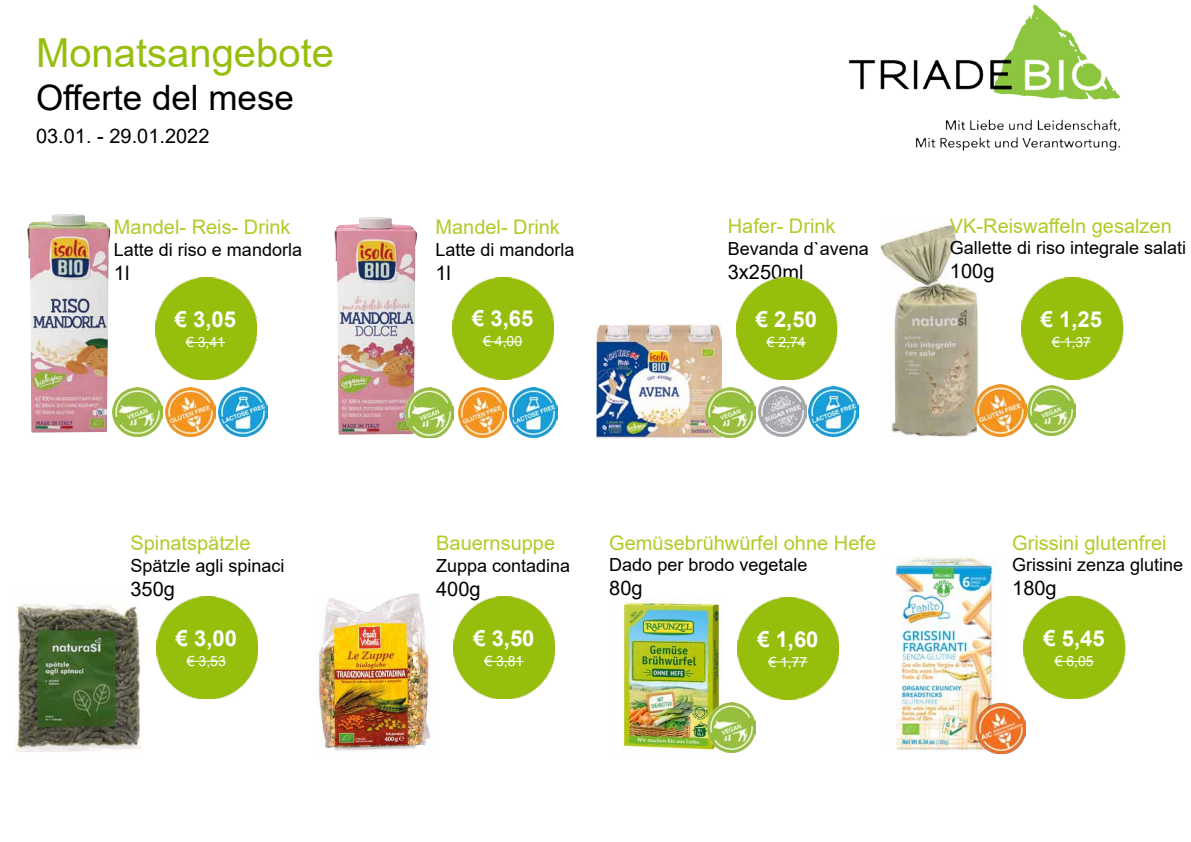
<style>
.page{position:relative;width:1191px;height:842px;background:#fff}
.page>*{position:absolute;margin:0;border:0;box-sizing:border-box;transform-origin:0 0}
.t1{font:40px "Arial";color:#96bf0d}
.t2{font:35px "Arial";color:#000}
.t3{font:700 22px "Arial";color:#fff}
.t4{font:20px "Arial";color:#b3ca28}
.t5{font:20px "Arial";color:#000}
.t6{font:18px "Arial";color:#000}
.t7{font:14px "Arial";color:#fff}
</style>
<div class="page">
<img style="left:848px;top:4px;width:273px;height:146px">
<img style="left:27px;top:214px;width:84px;height:219px">
<img style="left:16px;top:603px;width:125px;height:149px">
<img style="left:314px;top:593px;width:117px;height:158px">
<img style="left:623px;top:598px;width:98px;height:152px">
<img style="left:891px;top:555px;width:104px;height:196px">
<img style="left:334px;top:217px;width:83px;height:218px">
<img style="left:880px;top:224px;width:98px;height:212px">
<img style="left:112px;top:387px;width:50px;height:50px">
<img style="left:166px;top:387px;width:49px;height:50px">
<img style="left:218px;top:387px;width:50px;height:50px">
<img style="left:405px;top:388px;width:48px;height:50px">
<img style="left:458px;top:387px;width:48px;height:50px">
<img style="left:509px;top:387px;width:48px;height:50px">
<img style="left:974px;top:385px;width:101px;height:52px">
<img style="left:758px;top:386px;width:48px;height:51px">
<img style="left:707px;top:702px;width:48px;height:50px">
<img style="left:977px;top:703px;width:48px;height:51px">
<img style="left:155px;top:278px;width:101px;height:102px">
<hr style="left:186px;top:342px;width:39px;height:1px;background:#fff">
<img style="left:452px;top:277px;width:101px;height:102px">
<hr style="left:483px;top:341px;width:39px;height:1px;background:#fff">
<img style="left:736px;top:278px;width:101px;height:102px">
<hr style="left:767px;top:342px;width:38px;height:1px;background:#fff">
<img style="left:1021px;top:277px;width:102px;height:103px">
<hr style="left:1052px;top:342px;width:39px;height:1px;background:#fff">
<img style="left:156px;top:596px;width:101px;height:103px">
<hr style="left:187px;top:661px;width:39px;height:1px;background:#fff">
<img style="left:454px;top:597px;width:101px;height:102px">
<hr style="left:484px;top:661px;width:39px;height:1px;background:#fff">
<img style="left:737px;top:597px;width:102px;height:102px">
<hr style="left:768px;top:661px;width:39px;height:1px;background:#fff">
<img style="left:1024px;top:597px;width:101px;height:102px">
<hr style="left:1054px;top:661px;width:39px;height:1px;background:#fff">
<img style="left:596px;top:325px;width:125px;height:113px">
<img style="left:706px;top:388px;width:50px;height:50px">
<img style="left:808px;top:386px;width:50px;height:50px">
<h1 class="t1" style="left:36px;top:26px;width:299px">Monatsangebote</h1>
<h2 class="t2" style="left:36px;top:73px;width:259px">Offerte del mese</h2>
<p class="t5" style="left:36px;top:122px;width:175px">03.01. - 29.01.2022</p>
<p class="t4" style="left:114px;top:214px;width:178px">Mandel- Reis- Drink</p>
<p class="t6" style="left:114px;top:237px;width:190px">Latte di riso e mandorla</p>
<p class="t5" style="left:114px;top:259px;width:17px">1l</p>
<p class="t3" style="left:175px;top:304px;width:63px">€ 3,05</p>
<p class="t7" style="left:186px;top:333px;width:40px">€ 3,41</p>
<p class="t4" style="left:130px;top:529px;width:122px">Spinatspätzle</p>
<p class="t6" style="left:130px;top:553px;width:156px">Spätzle agli spinaci</p>
<p class="t5" style="left:130px;top:575px;width:46px">350g</p>
<p class="t3" style="left:176px;top:623px;width:63px">€ 3,00</p>
<p class="t7" style="left:187px;top:651px;width:40px">€ 3,53</p>
<p class="t4" style="left:435px;top:214px;width:126px">Mandel- Drink</p>
<p class="t6" style="left:435px;top:237px;width:141px">Latte di mandorla</p>
<p class="t5" style="left:435px;top:259px;width:17px">1l</p>
<p class="t3" style="left:472px;top:303px;width:63px">€ 3,65</p>
<p class="t7" style="left:483px;top:332px;width:40px">€ 4,00</p>
<p class="t4" style="left:728px;top:212px;width:109px">Hafer- Drink</p>
<p class="t6" style="left:728px;top:236px;width:143px">Bevanda d`avena</p>
<p class="t5" style="left:728px;top:258px;width:77px">3x250ml</p>
<p class="t3" style="left:755px;top:304px;width:63px">€ 2,50</p>
<p class="t7" style="left:767px;top:333px;width:40px">€ 2,74</p>
<p class="t4" style="left:436px;top:529px;width:120px">Bauernsuppe</p>
<p class="t6" style="left:436px;top:553px;width:136px">Zuppa contadina</p>
<p class="t5" style="left:436px;top:575px;width:46px">400g</p>
<p class="t3" style="left:473px;top:623px;width:63px">€ 3,50</p>
<p class="t7" style="left:484px;top:651px;width:40px">€ 3,81</p>
<p class="t4" style="left:609px;top:529px;width:268px">Gemüsebrühwürfel ohne Hefe</p>
<p class="t6" style="left:609px;top:553px;width:200px">Dado per brodo vegetale</p>
<p class="t5" style="left:609px;top:575px;width:35px">80g</p>
<p class="t3" style="left:757px;top:623px;width:63px">€ 1,60</p>
<p class="t7" style="left:768px;top:652px;width:40px">€ 1,77</p>
<p class="t4" style="left:950px;top:212px;width:223px">VK-Reiswaffeln gesalzen</p>
<p class="t6" style="left:950px;top:235px;width:238px">Gallette di riso integrale salati</p>
<p class="t5" style="left:950px;top:257px;width:46px">100g</p>
<p class="t3" style="left:1041px;top:303px;width:63px">€ 1,25</p>
<p class="t7" style="left:1052px;top:332px;width:40px">€ 1,37</p>
<p class="t4" style="left:1012px;top:529px;width:156px">Grissini glutenfrei</p>
<p class="t6" style="left:1012px;top:553px;width:173px">Grissini zenza glutine</p>
<p class="t5" style="left:1012px;top:575px;width:46px">180g</p>
<p class="t3" style="left:1043px;top:623px;width:63px">€ 5,45</p>
<p class="t7" style="left:1054px;top:651px;width:40px">€ 6,05</p>
</div>
